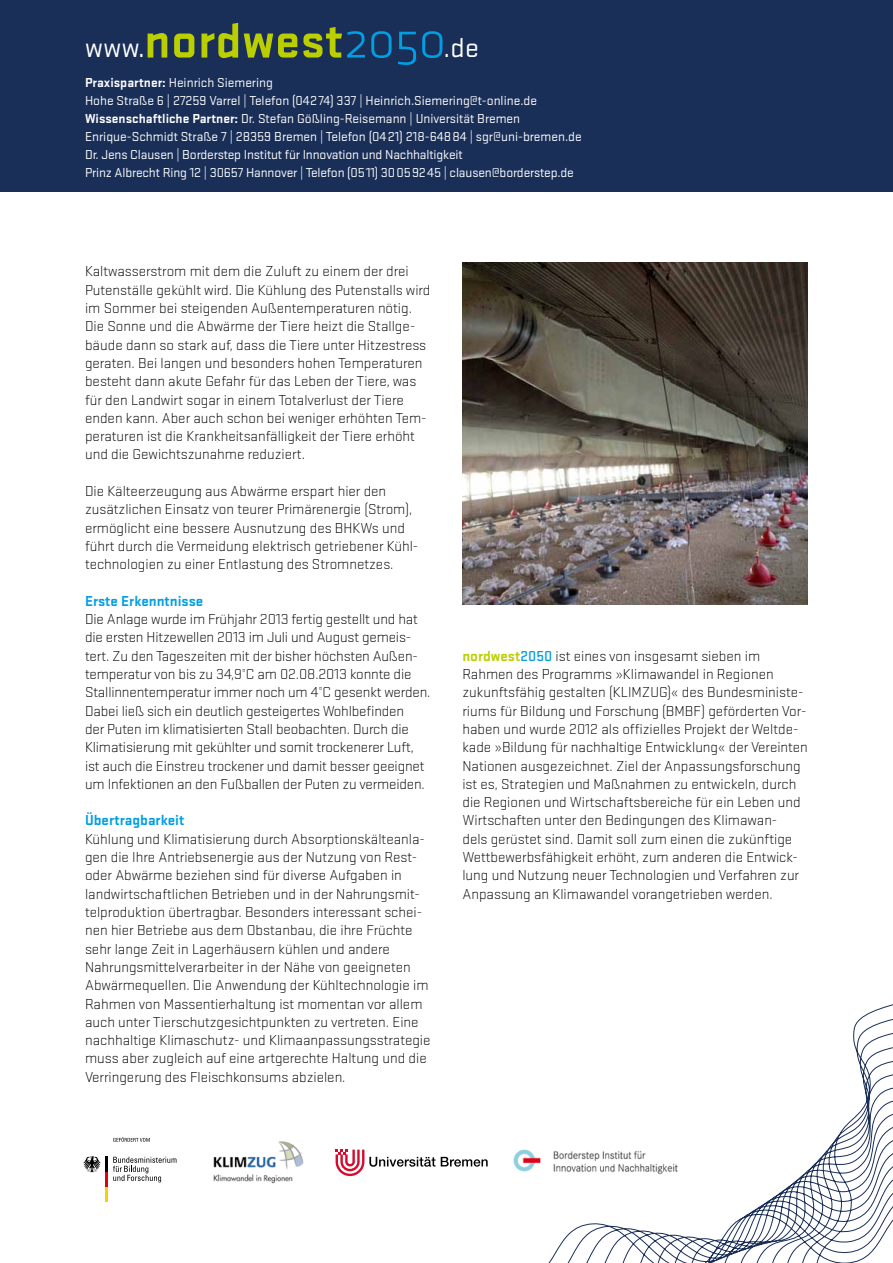
<style>
.page{position:relative;width:893px;height:1263px;background:#fff}
.page>*{position:absolute;margin:0;border:0;box-sizing:border-box;transform-origin:0 0}
.t1{font:28.2px "Stratum 1";color:#fff}
.t2{font:300 15px/18.3px "Stratum 1";color:#000}
.t3{font:700 15px "Stratum 1";color:#009ee3}
.t4{font:13.5px/18px "Stratum 1";color:#fff}
.s1{font-weight:700}
.s2{font-weight:700;color:#bbcf00}
.s3{font-weight:500;color:#009ee3}
</style>
<div class="page">
<div style="left:0;top:0;width:893px;height:191px;background:#1a2f58"></div>
<svg style="left:113px;top:1157px;width:63px;height:25px"></svg>
<hr style="left:105px;top:1187px;width:3px;height:15px;background:#f8d200">
<hr style="left:105px;top:1172px;width:3px;height:15px;background:#e3000f">
<hr style="left:105px;top:1157px;width:3px;height:15px;background:#000">
<svg style="left:83px;top:1156px;width:18px;height:16px"></svg>
<svg style="left:113px;top:1137px;width:37px;height:5px"></svg>
<img style="left:213px;top:1141px;width:91px;height:43px">
<svg style="left:548px;top:1004px;width:345px;height:259px"></svg>
<svg style="left:148px;top:23px;width:294px;height:42px"></svg>
<img style="left:513px;top:1140px;width:170px;height:41px">
<img style="left:462px;top:262px;width:346px;height:342px">
<svg style="left:441px;top:1157px;width:47px;height:10px"></svg>
<svg style="left:336px;top:1149px;width:99px;height:27px"></svg>
<h1 class="t1" style="left:85px;top:29px;width:61px">www.</h1>
<h1 class="t1" style="left:443px;top:29px;width:37px">.de</h1>
<p class="t4" style="left:85px;top:73px;width:498px"><span class="s1">Praxispartner:</span> Heinrich Siemering<br>Hohe Straße 6 | 27259 Varrel | Telefon (04274) 337 | Heinrich.Siemering@t-online.de <span class="s1">Wissenschaftliche Partner:</span> Dr. Stefan Gößling-Reisemann | Universität Bremen Enrique-Schmidt Straße 7 | 28359 Bremen | Telefon (0421) 218-64884 | sgr@uni-bremen.de Dr. Jens Clausen | Borderstep Institut für Innovation und Nachhaltigkeit<br>Prinz Albrecht Ring 12 | 30657 Hannover | Telefon (0511) 30059245 | clausen@borderstep.de</p>
<p class="t2" style="left:85px;top:262px;width:347px">Kaltwasserstrom mit dem die Zuluft zu einem der drei Putenställe gekühlt wird. Die Kühlung des Putenstalls wird im Sommer bei steigenden Außentemperaturen nötig.<br>Die Sonne und die Abwärme der Tiere heizt die Stallge&shy;bäude dann so stark auf, dass die Tiere unter Hitzestress geraten. Bei langen und besonders hohen Temperaturen besteht dann akute Gefahr für das Leben der Tiere, was für den Landwirt sogar in einem Totalverlust der Tiere enden kann. Aber auch schon bei weniger erhöhten Tem&shy;peraturen ist die Krankheitsanfälligkeit der Tiere erhöht und die Gewichtszunahme reduziert.</p>
<p class="t2" style="left:85px;top:481px;width:335px">Die Kälteerzeugung aus Abwärme erspart hier den zusätzlichen Einsatz von teurer Primärenergie (Strom), ermöglicht eine bessere Ausnutzung des BHKWs und führt durch die Vermeidung elektrisch getriebener Kühl&shy;technologien zu einer Entlastung des Stromnetzes.</p>
<p class="t3" style="left:85px;top:590px;width:120px">Erste Erkenntnisse</p>
<p class="t2" style="left:85px;top:610px;width:347px">Die Anlage wurde im Frühjahr 2013 fertig gestellt und hat die ersten Hitzewellen 2013 im Juli und August gemeis&shy;tert. Zu den Tageszeiten mit der bisher höchsten Außen&shy;temperatur von bis zu 34,9°C am 02.08.2013 konnte die Stallinnentemperatur immer noch um 4°C gesenkt werden.<br>Dabei ließ sich ein deutlich gesteigertes Wohlbefinden<br>der Puten im klimatisierten Stall beobachten. Durch die Klimatisierung mit gekühlter und somit trockenerer Luft, ist auch die Einstreu trockener und damit besser geeignet um Infektionen an den Fußballen der Puten zu vermeiden.</p>
<p class="t3" style="left:85px;top:810px;width:101px">Übertragbarkeit</p>
<p class="t2" style="left:85px;top:829px;width:347px">Kühlung und Klimatisierung durch Absorptionskälteanla&shy;gen die Ihre Antriebsenergie aus der Nutzung von Rest&shy;oder Abwärme beziehen sind für diverse Aufgaben in landwirtschaftlichen Betrieben und in der Nahrungsmit&shy;telproduktion übertragbar. Besonders interessant schei&shy;nen hier Betriebe aus dem Obstanbau, die ihre Früchte sehr lange Zeit in Lagerhäusern kühlen und andere Nahrungsmittelverarbeiter in der Nähe von geeigneten Abwärmequellen. Die Anwendung der Kühltechnologie im Rahmen von Massentierhaltung ist momentan vor allem auch unter Tierschutzgesichtpunkten zu vertreten. Eine nachhaltige Klimaschutz- und Klimaanpassungsstrategie muss aber zugleich auf eine artgerechte Haltung und die Verringerung des Fleischkonsums abzielen.</p>
<p class="t2" style="left:462px;top:646px;width:347px"><span class="s2">nordwest</span><span class="s3">2050</span> ist eines von insgesamt sieben im Rahmen des Programms »Klimawandel in Regionen zukunftsfähig gestalten (KLIMZUG)« des Bundesministe&shy;riums für Bildung und Forschung (BMBF) geförderten Vor&shy;haben und wurde 2012 als offizielles Projekt der Weltde&shy;kade »Bildung für nachhaltige Entwicklung« der Vereinten Nationen ausgezeichnet. Ziel der Anpassungsforschung ist es, Strategien und Maßnahmen zu entwickeln, durch die Regionen und Wirtschaftsbereiche für ein Leben und Wirtschaften unter den Bedingungen des Klimawan-<br>dels gerüstet sind. Damit soll zum einen die zukünftige Wettbewerbsfähigkeit erhöht, zum anderen die Entwick&shy;lung und Nutzung neuer Technologien und Verfahren zur Anpassung an Klimawandel vorangetrieben werden.</p>
</div>
